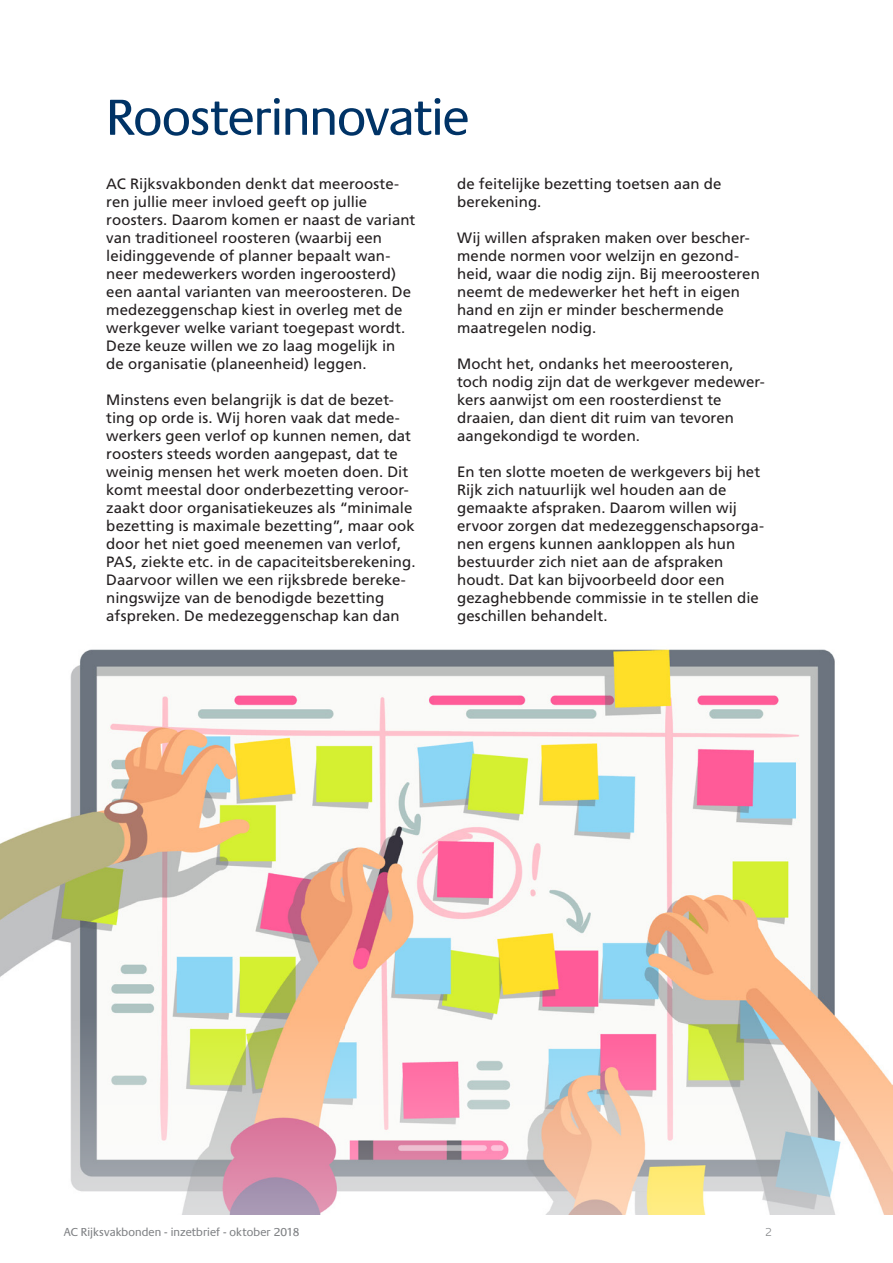
<style>
.page{position:relative;width:893px;height:1263px;background:#fff}
.page>*{position:absolute;margin:0;border:0;box-sizing:border-box;transform-origin:0 0}
.t1{font:52.5px "Praxis Normal";letter-spacing:-.015em;color:#036}
.Bodytekst{font:15px/18px "Frutiger LT Std";letter-spacing:.005em;color:#231f20}
.t2{font:12px "Praxis Normal";letter-spacing:.01em;color:#808285}
.t3{font:12px "Praxis Mager";color:#808285}
</style>
<div class="page">
<img style="left:0;top:649px;width:893px;height:566px">
<p class="t1" style="left:106px;top:89px;width:364px">Roosterinnovatie</p>
<p class="Bodytekst" style="left:106px;top:175px;width:311px">AC Rijksvakbonden denkt dat meerooste&shy;ren jullie meer invloed geeft op jullie roosters. Daarom komen er naast de variant van traditioneel roosteren (waarbij een leidinggevende of planner bepaalt wan&shy;neer medewerkers worden ingeroosterd) een aantal varianten van meeroosteren. De medezeggenschap kiest in overleg met de werkgever welke variant toegepast wordt.<br>Deze keuze willen we zo laag mogelijk in de organisatie (planeenheid) leggen.</p>
<p class="Bodytekst" style="left:106px;top:391px;width:311px">Minstens even belangrijk is dat de bezet&shy;ting op orde is. Wij horen vaak dat mede&shy;werkers geen verlof op kunnen nemen, dat roosters steeds worden aangepast, dat te weinig mensen het werk moeten doen. Dit komt meestal door onderbezetting veroor&shy;zaakt door organisatiekeuzes als “minimale bezetting is maximale bezetting”, maar ook door het niet goed meenemen van verlof, PAS, ziekte etc. in de capaciteitsberekening.<br>Daarvoor willen we een rijksbrede bereke&shy;ningswijze van de benodigde bezetting afspreken. De medezeggenschap kan dan</p>
<p class="Bodytekst" style="left:457px;top:175px;width:266px">de feitelijke bezetting toetsen aan de berekening.</p>
<p class="Bodytekst" style="left:457px;top:229px;width:304px">Wij willen afspraken maken over bescher&shy;mende normen voor welzijn en gezond&shy;heid, waar die nodig zijn. Bij meeroosteren neemt de medewerker het heft in eigen hand en zijn er minder beschermende maatregelen nodig.</p>
<p class="Bodytekst" style="left:457px;top:355px;width:309px">Mocht het, ondanks het meeroosteren, toch nodig zijn dat de werkgever medewer&shy;kers aanwijst om een roosterdienst te draaien, dan dient dit ruim van tevoren aangekondigd te worden.</p>
<p class="Bodytekst" style="left:457px;top:463px;width:308px">En ten slotte moeten de werkgevers bij het Rijk zich natuurlijk wel houden aan de gemaakte afspraken. Daarom willen wij ervoor zorgen dat medezeggenschapsorga&shy;nen ergens kunnen aankloppen als hun bestuurder zich niet aan de afspraken houdt. Dat kan bijvoorbeeld door een gezaghebbende commissie in te stellen die geschillen behandelt.</p>
<p class="t2" style="left:64px;top:1225px;width:237px">AC Rijksvakbonden - inzetbrief - oktober 2018</p>
<p class="t3" style="left:765px;top:1225px;width:8px">2</p>
</div>
